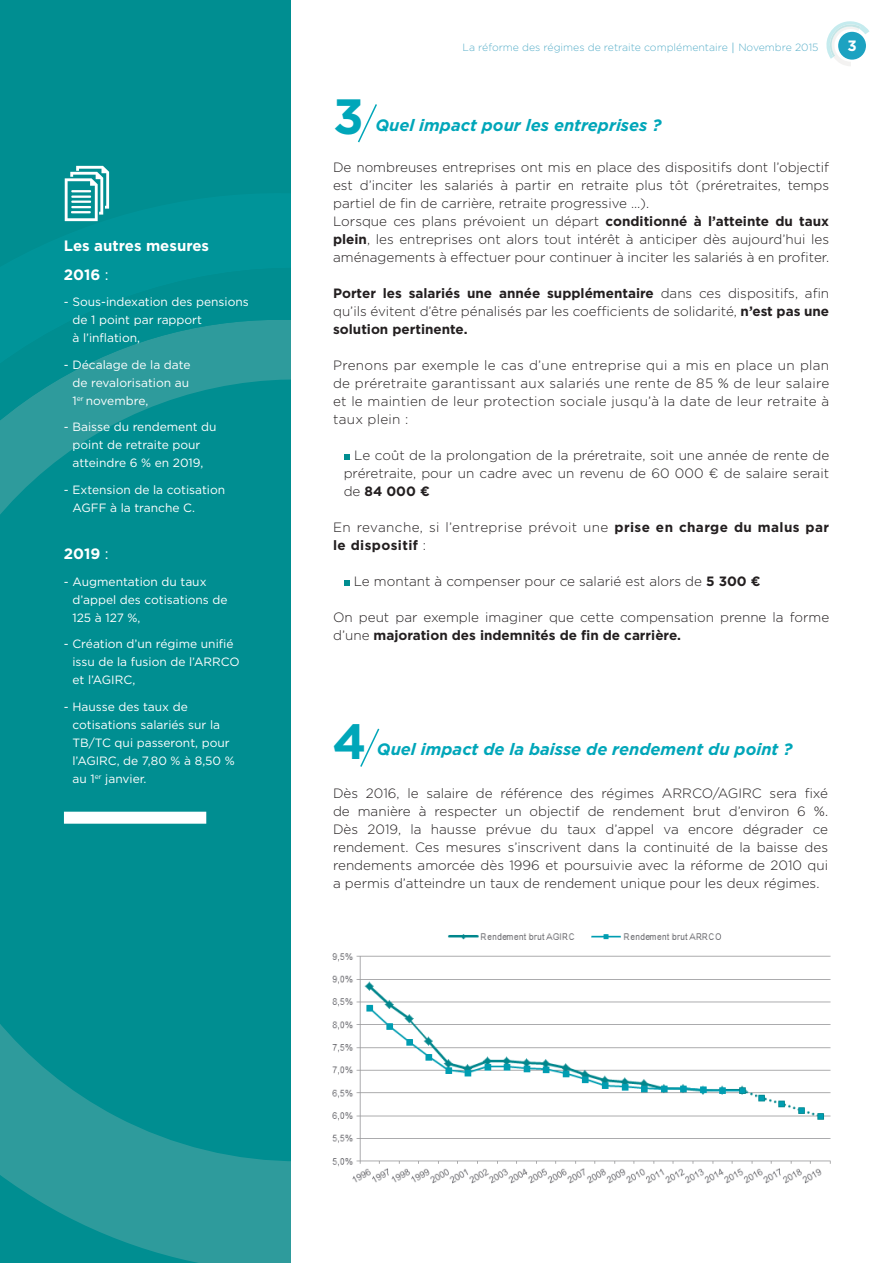
<style>
.page{position:relative;width:893px;height:1263px;background:#fff}
.page>*{position:absolute;margin:0;border:0;box-sizing:border-box;transform-origin:0 0}
.t1{font:700 49.5px "Gotham";color:#00a6b9}
.t2{font:italic 700 16.5px "Gotham";color:#00a6b9}
.t3{font:700 15px "Gotham";color:#fff}
.t4{font:300 13.5px/18px "Gotham";color:#231f20;text-align:justify}
.t5{font:300 13.5px/18px "Gotham";letter-spacing:.03em;color:#231f20}
.t6{font:12px/18px "Gotham";color:#fff}
.t7{font:300 10.5px "Gotham";color:#5bb0ca}
.s1{font-weight:400}
.s2{font-weight:700}
</style>
<div class="page">
<svg style="left:826px;top:21px;width:43px;height:45px"></svg>
<div style="left:1px;top:0;width:290px;height:1263px;background:#008e91"></div>
<svg style="left:1px;top:1091px;width:290px;height:172px;fill:#2e9b9c"></svg>
<svg style="left:1px;top:165px;width:109px;height:926px"></svg>
<svg style="left:1px;top:196px;width:290px;height:852px"></svg>
<svg style="left:344px;top:454px;width:6px;height:6px"></svg>
<svg style="left:344px;top:580px;width:6px;height:6px"></svg>
<svg style="left:358px;top:104px;width:19px;height:39px"></svg>
<svg style="left:360px;top:728px;width:20px;height:39px"></svg>
<div style="left:64px;top:812px;width:142px;height:12px;background:#fff"></div>
<svg style="left:65px;top:166px;width:44px;height:55px"></svg>
<img style="left:332px;top:933px;width:499px;height:251px">
<p class="t3" style="left:64px;top:236px;width:147px">Les autres mesures</p>
<p class="t3" style="left:64px;top:265px;width:46px">2016 <span class="s1">:</span></p>
<p class="t6" style="left:72px;top:293px;width:178px;text-indent:-9px">- Sous-indexation des pensions de 1 point par rapport<br>à l’inflation,</p>
<p class="t6" style="left:72px;top:355px;width:120px;text-align:justify;text-indent:-9px">- Décalage de la date de revalorisation au 1<sup>er</sup> novembre,</p>
<p class="t6" style="left:72px;top:418px;width:146px;text-indent:-9px">- Baisse du rendement du point de retraite pour atteindre 6 % en 2019,</p>
<p class="t6" style="left:72px;top:480px;width:154px;text-indent:-9px">- Extension de la cotisation<br>AGFF à la tranche C.</p>
<p class="t3" style="left:64px;top:544px;width:46px">2019 <span class="s1">:</span></p>
<p class="t6" style="left:72px;top:572px;width:157px;text-indent:-9px">- Augmentation du taux d’appel des cotisations de<br>125 à 127 %,</p>
<p class="t6" style="left:72px;top:635px;width:169px;text-indent:-9px">- Création d’un régime unifié issu de la fusion de l’ARRCO et l’AGIRC,</p>
<p class="t6" style="left:72px;top:697px;width:164px;text-indent:-9px">- Hausse des taux de cotisations salariés sur la<br>TB/TC qui passeront, pour l’AGIRC, de 7,80 % à 8,50 % au 1<sup>er</sup> janvier.</p>
<p class="t7" style="left:463px;top:41px;width:357px">La réforme des régimes de retraite complémentaire Novembre 2015</p>
<p class="t3" style="left:847px;top:35px;width:11px">3</p>
<p class="t1" style="left:333px;top:84px;width:32px">3</p>
<p class="t4" style="left:333px;top:158px;width:498px">De nombreuses entreprises ont mis en place des dispositifs dont l’objectif est d’inciter les salariés à partir en retraite plus tôt (préretraites, temps partiel de fin de carrière, retraite progressive …).</p>
<p class="t4" style="left:333px;top:212px;width:498px">Lorsque ces plans prévoient un départ <span class="s2">conditionné à l’atteinte du taux plein</span>, les entreprises ont alors tout intérêt à anticiper dès aujourd’hui les aménagements à effectuer pour continuer à inciter les salariés à en profiter.</p>
<p class="t4" style="left:333px;top:284px;width:498px"><span class="s2">Porter les salariés une année supplémentaire</span> dans ces dispositifs, afin qu’ils évitent d’être pénalisés par les coefficients de solidarité, <span class="s2">n’est pas une solution pertinente.</span></p>
<p class="t4" style="left:333px;top:356px;width:498px">Prenons par exemple le cas d’une entreprise qui a mis en place un plan de préretraite garantissant aux salariés une rente de 85 % de leur salaire et le maintien de leur protection sociale jusqu’à la date de leur retraite à taux plein :</p>
<p class="t4" style="left:344px;top:446px;width:487px;text-indent:11px">Le coût de la prolongation de la préretraite, soit une année de rente de préretraite, pour un cadre avec un revenu de 60 000 € de salaire serait de <span class="s2">84 000 €</span></p>
<p class="t5" style="left:333px;top:518px;width:498px">En revanche, si l’entreprise prévoit une <span class="s2">prise en charge du malus par le dispositif</span> :</p>
<p class="t4" style="left:354px;top:572px;width:408px">Le montant à compenser pour ce salarié est alors de <span class="s2">5 300 €</span></p>
<p class="t4" style="left:333px;top:608px;width:498px">On peut par exemple imaginer que cette compensation prenne la forme d’une <span class="s2">majoration des indemnités de fin de carrière.</span></p>
<p class="t2" style="left:375px;top:114px;width:288px">Quel impact pour les entreprises ?</p>
<p class="t1" style="left:333px;top:708px;width:36px">4</p>
<p class="t2" style="left:377px;top:738px;width:417px">Quel impact de la baisse de rendement du point ?</p>
<p class="t4" style="left:333px;top:784px;width:497px">Dès 2016, le salaire de référence des régimes ARRCO/AGIRC sera fixé de manière à respecter un objectif de rendement brut d’environ 6 %.<br>Dès 2019, la hausse prévue du taux d’appel va encore dégrader ce rendement. Ces mesures s’inscrivent dans la continuité de la baisse des rendements amorcée dès 1996 et poursuivie avec la réforme de 2010 qui a permis d’atteindre un taux de rendement unique pour les deux régimes.</p>
</div>
